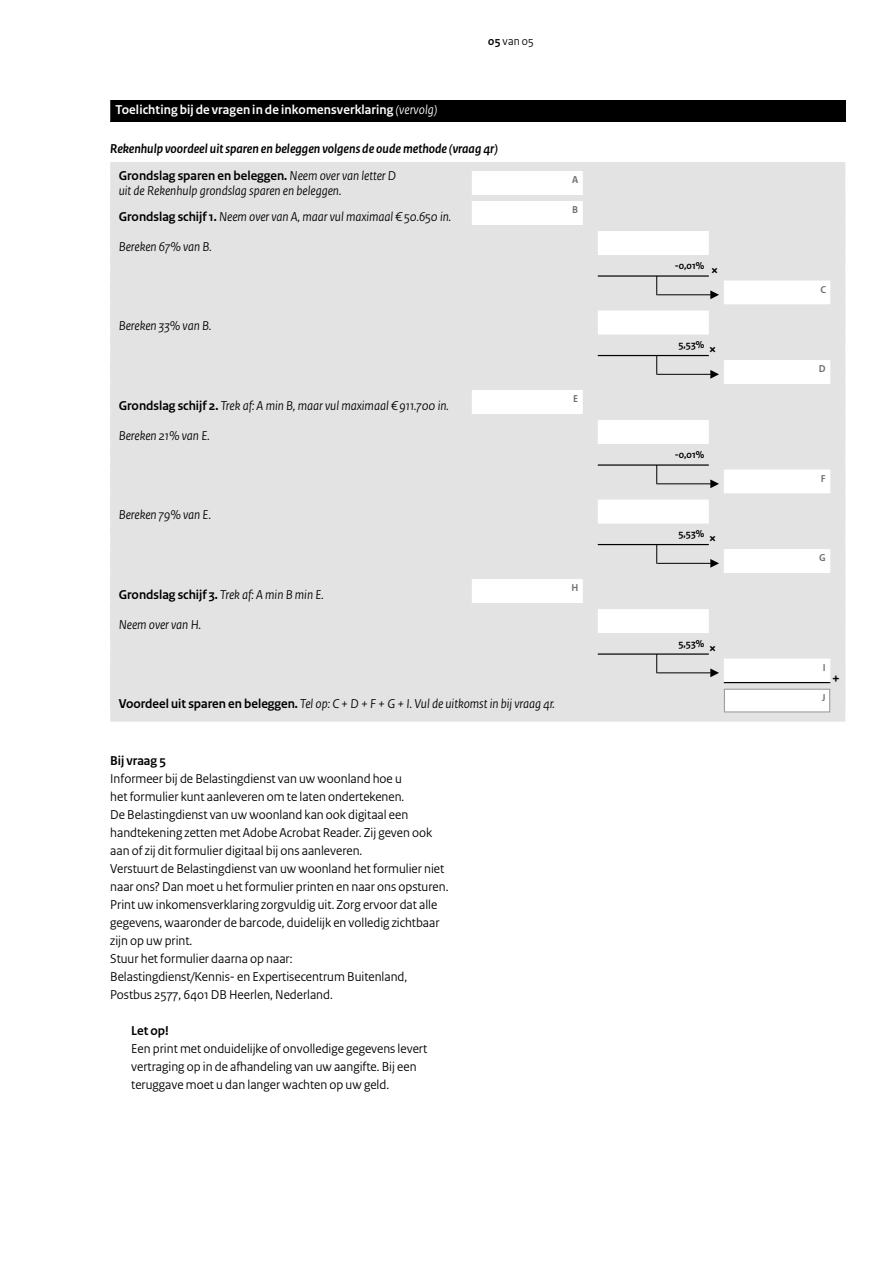
<style>
.page{position:relative;width:893px;height:1263px;background:#fff}
.page>*{position:absolute;margin:0;border:0;box-sizing:border-box;transform-origin:0 0}
.Rekenhulp_tekst{font:700 15px "Rijksoverheid Sans Heading";color:#000}
.Gebruiksaanwijzing{font:13.5px/18px "Rijksoverheid Sans Heading";color:#000}
.Rekenhulp_tekst-2{font:italic 13.5px "Rijksoverheid Sans Heading";color:#000}
.Let_op_tekst{font:13.5px/18px "Rijksoverheid Sans Heading";color:#000}
.Rekenhulp_tekst_2_re{font:italic 13.5px/15px "Rijksoverheid Sans Heading";color:#000}
.Rekenhulp_kop{font:italic 700 13.5px "Rijksoverheid Sans Heading";color:#000}
.t1{font:700 13.5px "Rijksoverheid Sans Heading";letter-spacing:.01em;color:#fff}
.Rekenhulp_tekst-3{font:700 13.5px "Rijksoverheid Sans Heading";color:#000}
.Tussenkop{font:700 13.5px "Rijksoverheid Sans Heading";color:#000}
.Tussenkop_Let_op{font:700 13.5px "Rijksoverheid Sans Heading";color:#000}
.t2{font:12px "Rijksoverheid Sans Heading";color:#000}
.Rekenhulp_tekst_krap{font:700 10.5px "Rijksoverheid Sans Heading";color:#000}
.Rekenhulp_tekst-4{font:700 10.5px "Rijksoverheid Sans Heading";color:#706f6f}
.Rekenhulp_tekst_2_re-2{font:700 10.5px "Rijksoverheid Sans Heading";color:#706f6f}
.s1{font-weight:400;font-style:italic}
.s2{font-weight:700}
.s3{font-weight:700;font-style:normal}
.s4{font-size:15px}
</style>
<div class="page">
<div style="left:110px;top:100px;width:735px;height:21px;background:#000"></div>
<div style="left:110px;top:162px;width:735px;height:5px;background:#e3e3e3"></div>
<div style="left:110px;top:165px;width:735px;height:11px;background:#e3e3e3"></div>
<div style="left:110px;top:174px;width:735px;height:30px;background:#e3e3e3"></div>
<div style="left:472px;top:171px;width:111px;height:24px;background:#fff"></div>
<div style="left:110px;top:204px;width:735px;height:30px;background:#e3e3e3"></div>
<div style="left:472px;top:201px;width:111px;height:24px;background:#fff"></div>
<div style="left:110px;top:234px;width:735px;height:30px;background:#e3e3e3"></div>
<div style="left:598px;top:231px;width:111px;height:24px;background:#fff"></div>
<div style="left:110px;top:257px;width:735px;height:22px;background:#e3e3e3"></div>
<div style="left:110px;top:275px;width:735px;height:25px;background:#e3e3e3"></div>
<div style="left:110px;top:284px;width:735px;height:30px;background:#e3e3e3"></div>
<div style="left:724px;top:281px;width:106px;height:24px;background:#fff"></div>
<div style="left:110px;top:314px;width:735px;height:30px;background:#e3e3e3"></div>
<div style="left:598px;top:311px;width:111px;height:24px;background:#fff"></div>
<div style="left:110px;top:336px;width:735px;height:23px;background:#e3e3e3"></div>
<div style="left:110px;top:354px;width:735px;height:26px;background:#e3e3e3"></div>
<div style="left:110px;top:363px;width:735px;height:30px;background:#e3e3e3"></div>
<div style="left:724px;top:360px;width:106px;height:24px;background:#fff"></div>
<div style="left:110px;top:393px;width:735px;height:30px;background:#e3e3e3"></div>
<div style="left:472px;top:390px;width:111px;height:24px;background:#fff"></div>
<div style="left:110px;top:423px;width:735px;height:30px;background:#e3e3e3"></div>
<div style="left:598px;top:420px;width:111px;height:24px;background:#fff"></div>
<div style="left:110px;top:446px;width:735px;height:22px;background:#e3e3e3"></div>
<div style="left:110px;top:464px;width:735px;height:25px;background:#e3e3e3"></div>
<div style="left:110px;top:473px;width:735px;height:30px;background:#e3e3e3"></div>
<div style="left:724px;top:470px;width:106px;height:24px;background:#fff"></div>
<div style="left:110px;top:503px;width:735px;height:30px;background:#e3e3e3"></div>
<div style="left:598px;top:500px;width:111px;height:24px;background:#fff"></div>
<div style="left:110px;top:525px;width:735px;height:23px;background:#e3e3e3"></div>
<div style="left:110px;top:543px;width:735px;height:26px;background:#e3e3e3"></div>
<div style="left:110px;top:552px;width:735px;height:30px;background:#e3e3e3"></div>
<div style="left:724px;top:549px;width:106px;height:24px;background:#fff"></div>
<div style="left:110px;top:582px;width:735px;height:30px;background:#e3e3e3"></div>
<div style="left:472px;top:579px;width:111px;height:24px;background:#fff"></div>
<div style="left:110px;top:612px;width:735px;height:30px;background:#e3e3e3"></div>
<div style="left:598px;top:609px;width:111px;height:24px;background:#fff"></div>
<div style="left:110px;top:635px;width:735px;height:22px;background:#e3e3e3"></div>
<div style="left:110px;top:653px;width:735px;height:25px;background:#e3e3e3"></div>
<div style="left:110px;top:662px;width:735px;height:30px;background:#e3e3e3"></div>
<div style="left:724px;top:659px;width:106px;height:24px;background:#fff"></div>
<div style="left:110px;top:692px;width:735px;height:30px;background:#e3e3e3"></div>
<div style="left:724px;top:689px;width:106px;height:24px;background:#fff"></div>
<hr style="left:598px;top:275px;width:111px;height:2px;background:#000">
<hr style="left:598px;top:355px;width:111px;height:1px;background:#000">
<hr style="left:598px;top:464px;width:111px;height:2px;background:#000">
<hr style="left:598px;top:544px;width:111px;height:1px;background:#000">
<hr style="left:598px;top:653px;width:111px;height:2px;background:#000">
<hr style="left:724px;top:682px;width:106px;height:1px;background:#000">
<svg style="left:656px;top:276px;width:1px;height:19px"></svg>
<hr style="left:657px;top:294px;width:54px;height:1px;background:#000">
<svg style="left:710px;top:290px;width:9px;height:9px"></svg>
<svg style="left:656px;top:356px;width:1px;height:19px"></svg>
<hr style="left:657px;top:374px;width:54px;height:1px;background:#000">
<svg style="left:710px;top:370px;width:9px;height:9px"></svg>
<svg style="left:656px;top:465px;width:1px;height:19px"></svg>
<hr style="left:657px;top:483px;width:54px;height:1px;background:#000">
<svg style="left:710px;top:479px;width:9px;height:9px"></svg>
<svg style="left:656px;top:545px;width:1px;height:19px"></svg>
<hr style="left:657px;top:563px;width:54px;height:1px;background:#000">
<svg style="left:710px;top:559px;width:9px;height:9px"></svg>
<svg style="left:656px;top:654px;width:1px;height:19px"></svg>
<hr style="left:657px;top:672px;width:54px;height:1px;background:#000">
<svg style="left:710px;top:668px;width:9px;height:9px"></svg>
<div style="left:724px;top:688px;width:106px;height:25px;border:1px solid #9d9d9c"></div>
<p class="t1" style="left:116px;top:102px;width:323px">Toelichting bij de vragen in de inkomensverklaring <span class="s1">(vervolg)</span></p>
<p class="t2" style="left:488px;top:34px;width:47px"><span class="s2">05</span> van 05</p>
<h3 class="Rekenhulp_kop" style="left:110px;top:141px;width:389px">Rekenhulp voordeel uit sparen en beleggen volgens de oude methode (vraag 4r)</h3>
<p class="Rekenhulp_tekst_2_re" style="left:119px;top:168px;width:279px"><span class="s3">Grondslag sparen en beleggen.</span> Neem over van letter D uit de Rekenhulp grondslag sparen en beleggen.</p>
<p class="Rekenhulp_tekst_2_re-2" style="left:572px;top:174px;width:8px">A</p>
<p class="Rekenhulp_tekst-2" style="left:119px;top:209px;width:334px"><span class="s3">Grondslag schijf 1.</span> Neem over van A, maar vul maximaal €50.650 in.</p>
<p class="Rekenhulp_tekst-4" style="left:572px;top:204px;width:7px">B</p>
<p class="Rekenhulp_tekst-2" style="left:119px;top:239px;width:95px">Bereken 67% van B.</p>
<p class="Rekenhulp_tekst-2" style="left:119px;top:318px;width:94px">Bereken 33% van B.</p>
<p class="Rekenhulp_tekst-2" style="left:119px;top:398px;width:332px"><span class="s3">Grondslag schijf 2.</span> Trek af: A min B, maar vul maximaal €911.700 in.</p>
<p class="Rekenhulp_tekst-2" style="left:119px;top:428px;width:93px">Bereken 21% van E.</p>
<p class="Rekenhulp_tekst-2" style="left:119px;top:507px;width:94px">Bereken 79% van E.</p>
<p class="Rekenhulp_tekst-3" style="left:119px;top:587px;width:207px">Grondslag schijf 3. <span class="s1">Trek af: A min B min E.</span></p>
<p class="Rekenhulp_tekst-2" style="left:119px;top:617px;width:84px">Neem over van H.</p>
<p class="Rekenhulp_tekst-4" style="left:573px;top:393px;width:7px">E</p>
<p class="Rekenhulp_tekst-4" style="left:571px;top:582px;width:8px">H</p>
<p class="Rekenhulp_tekst-2" style="left:119px;top:696px;width:438px"><span class="s3">Voordeel uit sparen en beleggen.</span> Tel op: C + D + F + G + I. Vul de uitkomst in bij vraag 4r.</p>
<h3 class="Tussenkop" style="left:110px;top:753px;width:57px">Bij vraag 5</h3>
<p class="Gebruiksaanwijzing" style="left:110px;top:770px;width:340px">Informeer bij de Belastingdienst van uw woonland hoe u<br>het formulier kunt aanleveren om te laten ondertekenen.<br>De Belastingdienst van uw woonland kan ook digitaal een handtekening zetten met Adobe Acrobat Reader. Zij geven ook aan of zij dit formulier digitaal bij ons aanleveren.<br>Verstuurt de Belastingdienst van uw woonland het formulier niet naar ons? Dan moet u het formulier printen en naar ons opsturen.<br>Print uw inkomensverklaring zorgvuldig uit. Zorg ervoor dat alle gegevens, waaronder de barcode, duidelijk en volledig zichtbaar zijn op uw print.</p>
<p class="Gebruiksaanwijzing" style="left:110px;top:950px;width:298px">Stuur het formulier daarna op naar:<br>Belastingdienst/Kennis- en Expertisecentrum Buitenland,<br>Postbus 2577, 6401 DB Heerlen, Nederland.</p>
<h3 class="Tussenkop_Let_op" style="left:131px;top:1023px;width:39px">Let op!</h3>
<p class="Let_op_tekst" style="left:131px;top:1040px;width:297px">Een print met onduidelijke of onvolledige gegevens levert vertraging op in de afhandeling van uw aangifte. Bij een teruggave moet u dan langer wachten op uw geld.</p>
<p class="Rekenhulp_tekst_krap" style="left:675px;top:259px;width:45px">-0,01% <span class="s4">×</span></p>
<p class="Rekenhulp_tekst_krap" style="left:678px;top:339px;width:40px">5,53% <span class="s4">×</span></p>
<p class="Rekenhulp_tekst_krap" style="left:675px;top:448px;width:31px">-0,01%</p>
<p class="Rekenhulp_tekst_krap" style="left:678px;top:528px;width:40px">5,53% <span class="s4">×</span></p>
<p class="Rekenhulp_tekst_krap" style="left:678px;top:637px;width:40px">5,53% <span class="s4">×</span></p>
<p class="Rekenhulp_tekst-4" style="left:820px;top:283px;width:7px">C</p>
<p class="Rekenhulp_tekst-4" style="left:819px;top:363px;width:8px">D</p>
<p class="Rekenhulp_tekst-4" style="left:821px;top:472px;width:6px">F</p>
<p class="Rekenhulp_tekst-4" style="left:819px;top:552px;width:8px">G</p>
<p class="Rekenhulp_tekst-4" style="left:823px;top:661px;width:4px">I</p>
<p class="Rekenhulp_tekst-4" style="left:822px;top:691px;width:5px">J</p>
<p class="Rekenhulp_tekst" style="left:832px;top:669px;width:9px">+</p>
</div>
